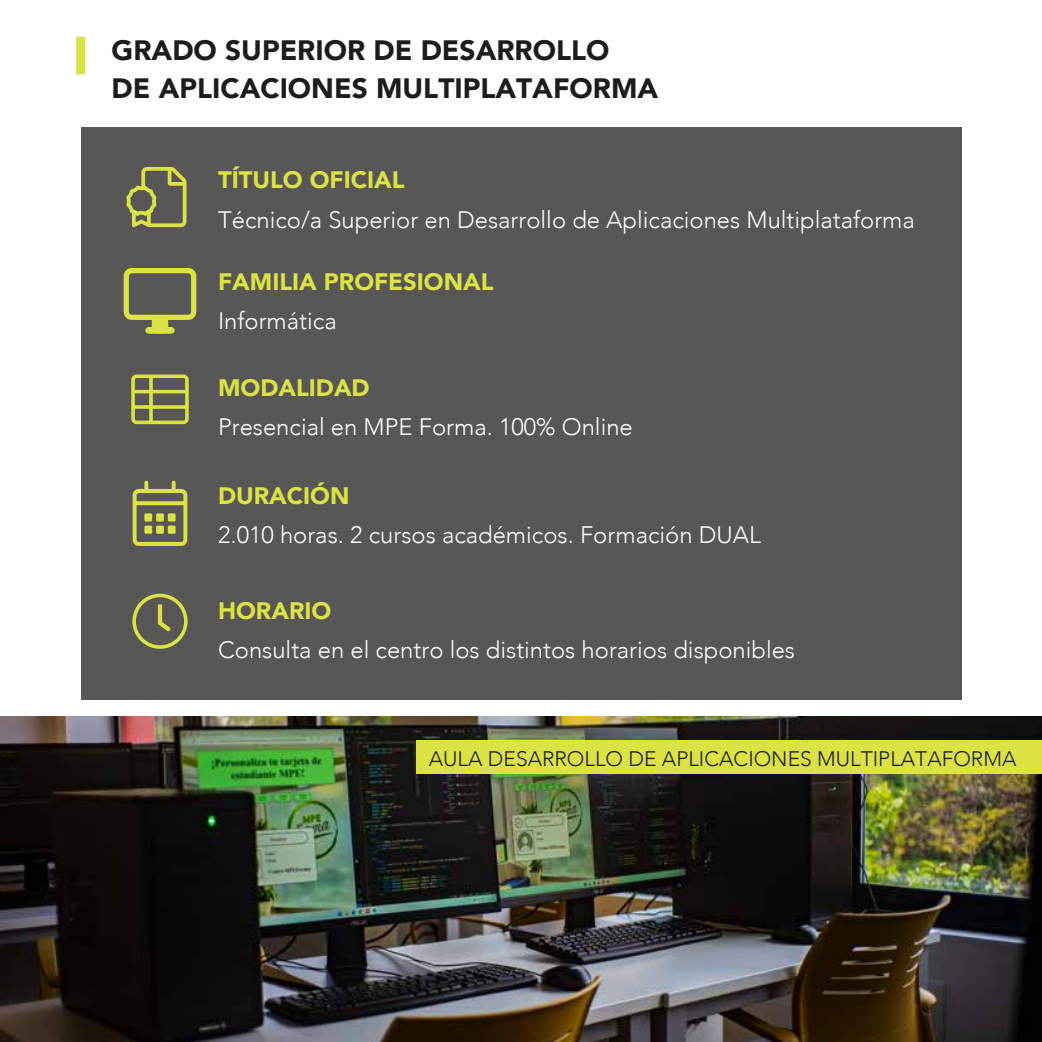
<style>
.page{position:relative;width:1042px;height:1042px;background:#fff}
.page>*{position:absolute;margin:0;border:0;box-sizing:border-box;transform-origin:0 0}
.t1{font:900 28px/37.8px "Avenir";color:#1d1d1c}
.t2{font:300 23.8px "Avenir";color:#fff}
.t3{font:900 23.8px "Avenir";color:#dae343}
.t4{font:300 21px "Avenir";color:#1d1d1c}
</style>
<div class="page">
<div style="left:76px;top:37px;width:9px;height:37px;background:#dae343"></div>
<img style="left:0;top:716px;width:1042px;height:326px">
<div style="left:81px;top:127px;width:880px;height:572px;background:#585756"></div>
<svg style="left:126px;top:167px;width:60px;height:60px"></svg>
<svg style="left:132px;top:593px;width:56px;height:56px"></svg>
<svg style="left:133px;top:481px;width:54px;height:65px"></svg>
<svg style="left:131px;top:374px;width:58px;height:50px"></svg>
<div style="left:124px;top:268px;width:72px;height:52px;border:5px solid #dae343;border-radius:5px"></div>
<div style="left:145px;top:327px;width:30px;height:7px;background:#dae343;border-radius:3px"></div>
<div style="left:152px;top:317px;width:16px;height:16px;background:#dae343;border-radius:4px"></div>
<div style="left:416px;top:740px;width:626px;height:33px;background:#dae343"></div>
<p class="t1" style="left:112px;top:31px;width:548px">GRADO SUPERIOR DE DESARROLLO<br>DE APLICACIONES MULTIPLATAFORMA</p>
<p class="t3" style="left:218px;top:160px;width:188px">TÍTULO OFICIAL</p>
<p class="t2" style="left:218px;top:205px;width:698px">Técnico/a Superior en Desarrollo de Aplicaciones Multiplataforma</p>
<p class="t3" style="left:218px;top:261px;width:277px">FAMILIA PROFESIONAL</p>
<p class="t2" style="left:218px;top:307px;width:120px">Informática</p>
<p class="t3" style="left:218px;top:367px;width:153px">MODALIDAD</p>
<p class="t2" style="left:218px;top:413px;width:416px">Presencial en MPE Forma. 100% Online</p>
<p class="t3" style="left:218px;top:475px;width:133px">DURACIÓN</p>
<p class="t2" style="left:218px;top:521px;width:544px">2.010 horas. 2 cursos académicos. Formación DUAL</p>
<p class="t3" style="left:218px;top:590px;width:115px">HORARIO</p>
<p class="t2" style="left:218px;top:636px;width:578px">Consulta en el centro los distintos horarios disponibles</p>
<p class="t4" style="left:429px;top:746px;width:589px">AULA DESARROLLO DE APLICACIONES MULTIPLATAFORMA</p>
</div>
